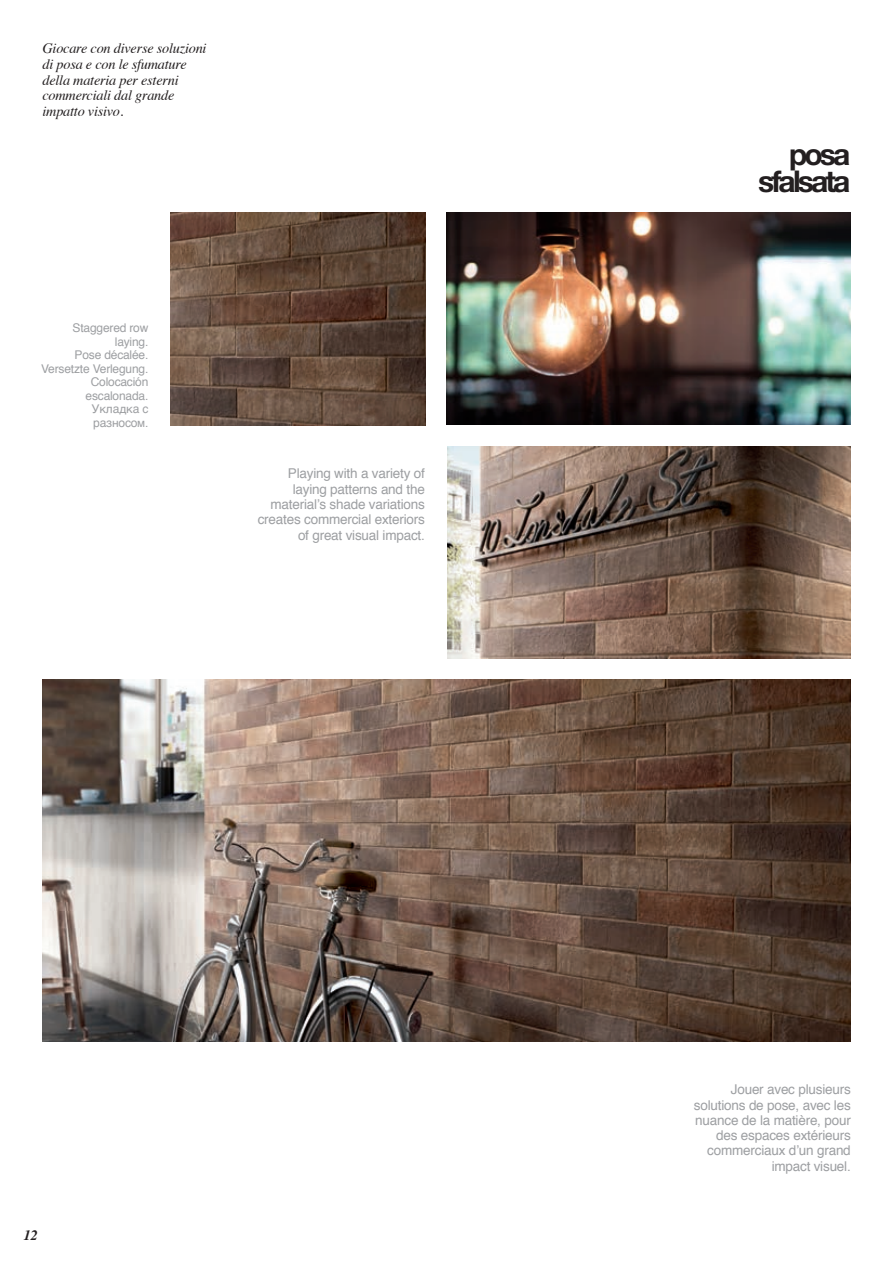
<style>
.page{position:relative;width:893px;height:1263px;background:#fff}
.page>*{position:absolute;margin:0;border:0;box-sizing:border-box;transform-origin:0 0}
.t1{font:700 30px/27px "Helvetica Neue";letter-spacing:-.095em;color:#231f20;text-align:right}
.t2{font:italic 14.25px/15.8px "Times";letter-spacing:-.015em;color:#231f20}
.t3{font:italic 700 14.25px "Times";color:#231f20}
.t4{font:13.5px/15.3px "Helvetica";letter-spacing:-.015em;color:#9d9fa2;text-align:right}
.t5{font:12px/13.5px "Helvetica";letter-spacing:-.015em;color:#9d9fa2;text-align:right}
</style>
<div class="page">
<img style="left:447px;top:213px;width:404px;height:212px">
<img style="left:43px;top:680px;width:807px;height:362px">
<img style="left:447px;top:446px;width:404px;height:213px">
<img style="left:170px;top:213px;width:255px;height:212px">
<p class="t2" style="left:43px;top:39px;width:166px">Giocare con diverse soluzioni di posa e con le sfumature della materia per esterni commerciali dal grande impatto visivo.</p>
<p class="t5" style="left:41px;top:322px;width:109px">Staggered row laying.<br>Pose décalée.<br>Versetzte Verlegung.<br>Colocación escalonada.<br>Укладка с разносом.</p>
<p class="t4" style="left:258px;top:466px;width:169px">Playing with a variety of laying patterns and the material’s shade variations creates commercial exteriors of great visual impact.</p>
<p class="t3" style="left:24px;top:1221px;width:16px">12</p>
<h1 class="t1" style="left:758px;top:140px;width:94px">posa sfalsata</h1>
<p class="t4" style="left:694px;top:1082px;width:158px">Jouer avec plusieurs solutions de pose, avec les nuance de la matière, pour des espaces extérieurs commerciaux d’un grand impact visuel.</p>
</div>
